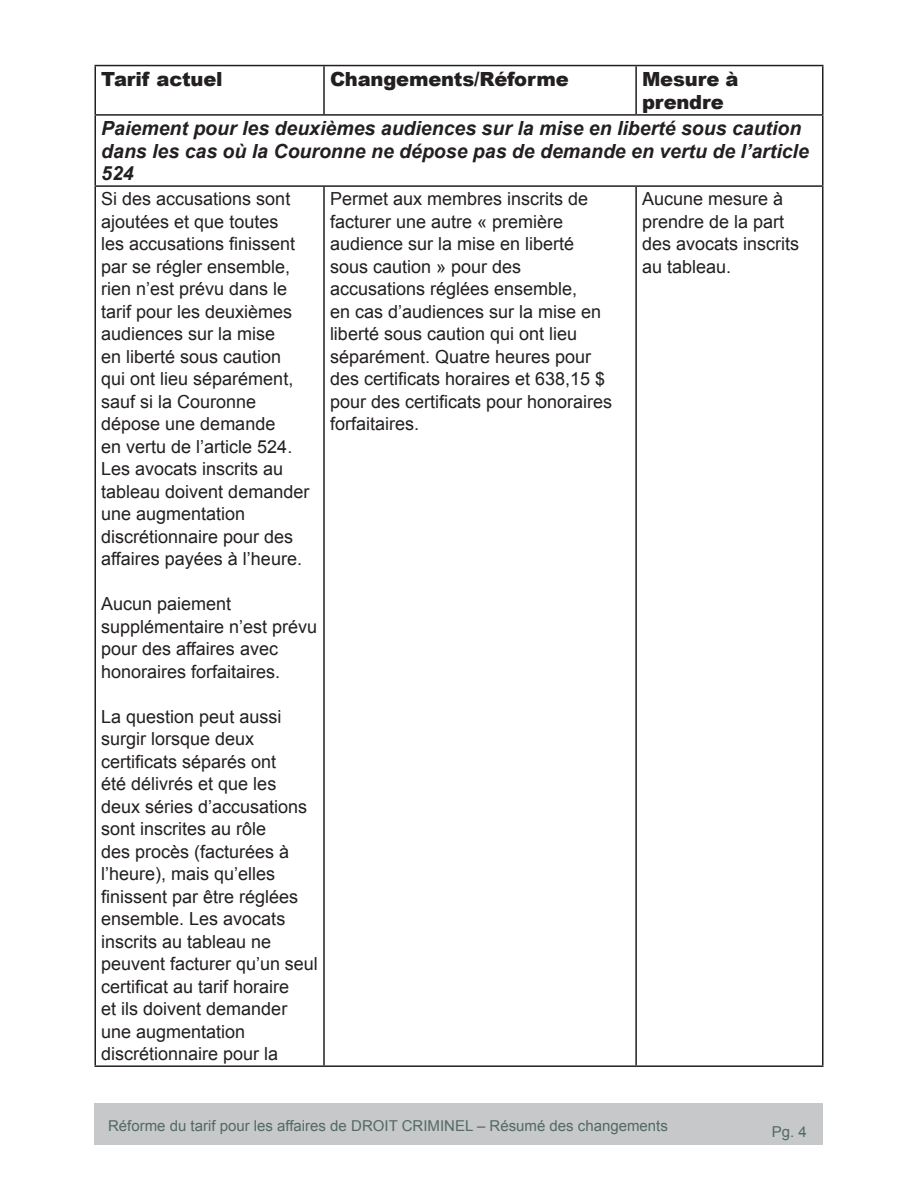
<style>
.page{position:relative;width:918px;height:1188px;background:#fff}
.page>*{position:absolute;margin:0;border:0;box-sizing:border-box;transform-origin:0 0}
.t1{font:italic 700 19.5px/22.5px "Arial";color:#231f20}
.Table_Header{font:900 19.5px/23.4px "Arial";letter-spacing:-.01em;color:#231f20}
.t2{font:18px/22.5px "Arial";color:#231f20}
.t3{font:15px "Arial";color:#546964}
</style>
<div class="page">
<div style="left:94px;top:1104px;width:730px;height:41px;background:#c6c8c9"></div>
<hr style="left:94px;top:65px;width:230px;height:1px;background:#231f20">
<hr style="left:94px;top:66px;width:2px;height:48px;background:#231f20">
<hr style="left:324px;top:65px;width:312px;height:1px;background:#231f20">
<hr style="left:323px;top:66px;width:2px;height:48px;background:#231f20">
<hr style="left:636px;top:65px;width:187px;height:1px;background:#231f20">
<hr style="left:635px;top:66px;width:2px;height:48px;background:#231f20">
<hr style="left:822px;top:66px;width:2px;height:48px;background:#231f20">
<hr style="left:94px;top:114px;width:230px;height:2px;background:#231f20">
<hr style="left:94px;top:116px;width:2px;height:69px;background:#231f20">
<hr style="left:324px;top:114px;width:312px;height:2px;background:#231f20">
<hr style="left:636px;top:114px;width:187px;height:2px;background:#231f20">
<hr style="left:822px;top:116px;width:2px;height:69px;background:#231f20">
<hr style="left:94px;top:185px;width:230px;height:2px;background:#231f20">
<hr style="left:94px;top:187px;width:2px;height:878px;background:#231f20">
<hr style="left:324px;top:185px;width:312px;height:2px;background:#231f20">
<hr style="left:323px;top:187px;width:2px;height:878px;background:#231f20">
<hr style="left:636px;top:185px;width:187px;height:2px;background:#231f20">
<hr style="left:635px;top:187px;width:2px;height:878px;background:#231f20">
<hr style="left:822px;top:187px;width:2px;height:878px;background:#231f20">
<hr style="left:94px;top:1065px;width:230px;height:2px;background:#231f20">
<hr style="left:324px;top:1065px;width:312px;height:2px;background:#231f20">
<hr style="left:636px;top:1065px;width:187px;height:2px;background:#231f20">
<p class="Table_Header" style="left:101px;top:66px;width:123px">Tarif actuel</p>
<p class="Table_Header" style="left:330px;top:66px;width:240px">Changements/Réforme</p>
<p class="Table_Header" style="left:642px;top:66px;width:98px">Mesure à prendre</p>
<p class="t1" style="left:101px;top:118px;width:709px">Paiement pour les deuxièmes audiences sur la mise en liberté sous caution dans les cas où la Couronne ne dépose pas de demande en vertu de l’article<br>524</p>
<p class="t2" style="left:101px;top:188px;width:210px">Si des accusations sont ajoutées et que toutes<br>les accusations finissent par se régler ensemble, rien n’est prévu dans le tarif pour les deuxièmes audiences sur la mise<br>en liberté sous caution qui ont lieu séparément, sauf si la Couronne dépose une demande<br>en vertu de l’article 524.<br>Les avocats inscrits au tableau doivent demander une augmentation discrétionnaire pour des affaires payées à l’heure.</p>
<p class="t2" style="left:101px;top:593px;width:218px">Aucun paiement supplémentaire n’est prévu pour des affaires avec honoraires forfaitaires.</p>
<p class="t2" style="left:101px;top:705px;width:218px">La question peut aussi surgir lorsque deux certificats séparés ont<br>été délivrés et que les deux séries d’accusations sont inscrites au rôle<br>des procès (facturées à l’heure), mais qu’elles finissent par être réglées ensemble. Les avocats inscrits au tableau ne peuvent facturer qu’un seul certificat au tarif horaire<br>et ils doivent demander une augmentation discrétionnaire pour la</p>
<p class="t2" style="left:330px;top:188px;width:284px">Permet aux membres inscrits de facturer une autre « première audience sur la mise en liberté sous caution » pour des accusations réglées ensemble,<br>en cas d’audiences sur la mise en liberté sous caution qui ont lieu séparément. Quatre heures pour des certificats horaires et 638,15 $ pour des certificats pour honoraires forfaitaires.</p>
<p class="t2" style="left:642px;top:188px;width:159px">Aucune mesure à prendre de la part des avocats inscrits au tableau.</p>
<p class="t3" style="left:108px;top:1116px;width:561px">Réforme du tarif pour les affaires de DROIT CRIMINEL – Résumé des changements</p>
<p class="t3" style="left:772px;top:1122px;width:37px">Pg. 4</p>
</div>
